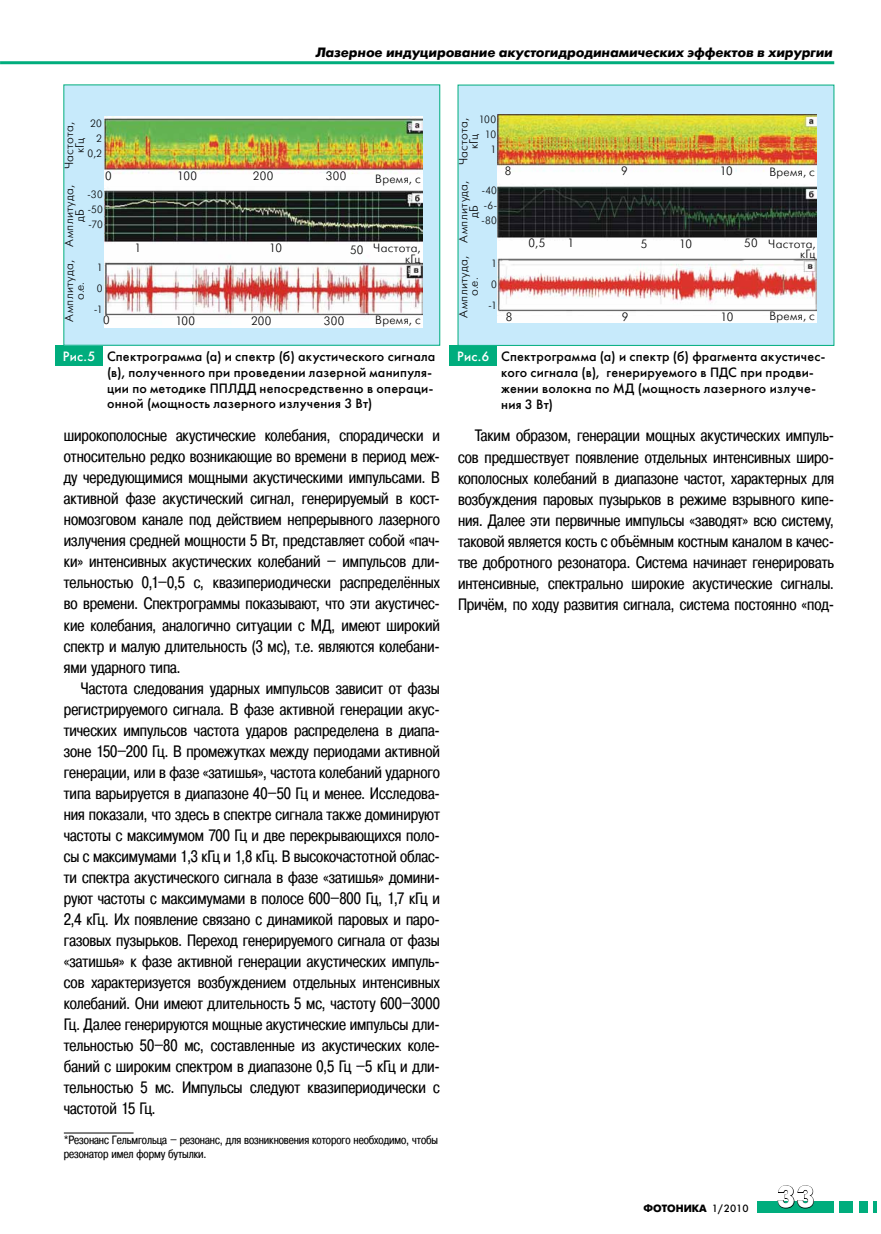
<style>
.page{position:relative;width:881px;height:1234px;background:#fff}
.page>*{position:absolute;margin:0;border:0;box-sizing:border-box;transform-origin:0 0}
.t1{font:700 30px "Futuris C";color:#fff}
.t2{font:16.5px/21px "Pragmatica Cond C";color:#000;text-align:justify}
.t3{font:13.5px/15.8px "Futuris C";letter-spacing:.015em;color:#000}
.t4{font:italic 700 13.5px "Futuris C";color:#000}
.t5{font:12px/10.5px "Futuris Light C";letter-spacing:.025em;color:#000;text-align:center}
.t6{font:12px/13.5px "Pragmatica Cond C";letter-spacing:-.005em;color:#000}
.t7{font:10.5px/15px "Futuris Light C";letter-spacing:.02em;color:#000;text-align:justify}
.t8{font:700 10.5px "Futuris C";color:#000}
.s1{color:#fff}
.s2{font-weight:400}
</style>
<div class="page">
<div style="left:757px;top:1201px;width:76px;height:11px;background:#00ad7d"></div>
<div style="left:839px;top:1201px;width:13px;height:11px;background:#00ad7d"></div>
<div style="left:858px;top:1201px;width:9px;height:11px;background:#00ad7d"></div>
<svg style="left:873px;top:1201px;width:3px;height:11px"></svg>
<svg style="left:777px;top:1185px;width:36px;height:23px"></svg>
<hr style="left:0;top:61px;width:833px;height:3px;background:#00ad7d">
<div style="left:56px;top:345px;width:47px;height:20px;background:#00ad7d"></div>
<div style="left:64px;top:85px;width:375px;height:260px;background:#c7eafb"></div>
<img style="left:105px;top:116px;width:317px;height:211px">
<div style="left:449px;top:345px;width:47px;height:21px;background:#00ad7d"></div>
<div style="left:458px;top:85px;width:375px;height:260px;background:#c7eafb"></div>
<img style="left:497px;top:114px;width:319px;height:209px">
<hr style="left:64px;top:1132px;width:69px;height:1px;background:#000">
<p class="t4" style="left:315px;top:45px;width:518px">Лазерное индуцирование акустогидродинамических эффектов в хирургии</p>
<p class="t7" style="left:88px;top:116px;width:16px;text-align:right">20<br>2<br>0,2</p>
<p class="t7" style="left:87px;top:187px;width:17px">-30 -50 -70</p>
<p class="t7" style="left:94px;top:257px;width:10px;line-height:21px">1<br>0 -1</p>
<p class="t5" style="left:64px;top:169px;width:49px;rotate:-90deg">Частота, кГц</p>
<p class="t5" style="left:64px;top:247px;width:63px;rotate:-90deg">Амплитуда, дБ</p>
<p class="t5" style="left:64px;top:322px;width:63px;rotate:-90deg">Амплитуда, о.е.</p>
<p class="t5" style="left:105px;top:171px;width:8px">0</p>
<p class="t5" style="left:177px;top:171px;width:21px">100</p>
<p class="t5" style="left:253px;top:171px;width:22px">200</p>
<p class="t5" style="left:325px;top:171px;width:22px">300</p>
<p class="t5" style="left:375px;top:173px;width:47px">Время, с</p>
<p class="t5" style="left:134px;top:243px;width:8px">1</p>
<p class="t5" style="left:269px;top:243px;width:14px">10</p>
<p class="t5" style="left:350px;top:245px;width:15px">50</p>
<p class="t5" style="left:373px;top:243px;width:49px;text-align:right">Частота, кГц</p>
<p class="t5" style="left:103px;top:315px;width:8px">0</p>
<p class="t5" style="left:175px;top:316px;width:21px">100</p>
<p class="t5" style="left:375px;top:315px;width:47px">Время, с</p>
<p class="t5" style="left:251px;top:316px;width:22px">200</p>
<p class="t5" style="left:324px;top:315px;width:22px">300</p>
<p class="t7" style="left:478px;top:112px;width:19px;text-align:right">100<br>10<br>1</p>
<p class="t7" style="left:481px;top:183px;width:17px">-40 -6- -80</p>
<p class="t7" style="left:488px;top:253px;width:10px;line-height:21px">1<br>0 -1</p>
<p class="t5" style="left:458px;top:165px;width:49px;rotate:-90deg">Частота, кГц</p>
<p class="t5" style="left:458px;top:242px;width:63px;rotate:-90deg">Амплитуда, дБ</p>
<p class="t5" style="left:458px;top:317px;width:63px;rotate:-90deg">Амплитуда, о.е.</p>
<p class="t5" style="left:504px;top:166px;width:8px">8</p>
<p class="t5" style="left:620px;top:166px;width:8px">9</p>
<p class="t5" style="left:719px;top:166px;width:14px">10</p>
<p class="t5" style="left:769px;top:167px;width:47px">Время, с</p>
<p class="t5" style="left:528px;top:238px;width:18px">0,5</p>
<p class="t5" style="left:640px;top:238px;width:8px">5</p>
<p class="t5" style="left:567px;top:238px;width:8px">1</p>
<p class="t5" style="left:679px;top:239px;width:14px">10</p>
<p class="t5" style="left:744px;top:238px;width:15px">50</p>
<p class="t5" style="left:768px;top:238px;width:49px;text-align:right">Частота, кГц</p>
<p class="t5" style="left:505px;top:312px;width:8px">8</p>
<p class="t5" style="left:769px;top:311px;width:47px">Время, с</p>
<p class="t5" style="left:621px;top:312px;width:8px">9</p>
<p class="t5" style="left:720px;top:312px;width:14px">10</p>
<p class="t3" style="left:107px;top:348px;width:330px;text-indent:-44px"><span class="s1">Рис.5</span> Спектрограмма (а) и спектр (б) акустического сигнала (в), полученного при проведении лазерной манипуля&shy;ции по методике ППЛДД</p>
<p class="t3" style="left:107px;top:380px;width:327px;text-indent:152px">непосредственно в операци&shy;онной (мощность лазерного излучения 3 Вт)</p>
<p class="t3" style="left:501px;top:349px;width:325px;text-indent:-44px"><span class="s1">Рис.6</span> Спектрограмма (а) и спектр (б) фрагмента акустичес&shy;кого сигнала (в), генерируемого в ПДС при продви&shy;жении волокна по МД (мощность лазерного излуче&shy;ния 3 Вт)</p>
<p class="t2" style="left:64px;top:425px;width:377px">широкополосные акустические колебания, спорадически и относительно редко возникающие во времени в период меж&shy;ду чередующимися мощными акустическими импульсами. В активной фазе акустический сигнал, генерируемый в кост&shy;номозговом канале под действием непрерывного лазерного излучения средней мощности 5 Вт, представляет собой «пач&shy;ки» интенсивных акустических колебаний – импульсов дли&shy;тельностью 0,1–0,5 с, квазипериодически распределённых во времени. Спектрограммы показывают, что эти акустичес&shy;кие колебания, аналогично ситуации с МД, имеют широкий спектр и малую длительность (3 мс), т.е. являются колебани&shy;ями ударного типа.</p>
<p class="t2" style="left:64px;top:677px;width:377px;text-indent:17px">Частота следования ударных импульсов зависит от фазы регистрируемого сигнала. В фазе активной генерации акус&shy;тических импульсов частота ударов распределена в диапа&shy;зоне 150–200 Гц. В промежутках между периодами активной генерации, или в фазе «затишья», частота колебаний ударного типа варьируется в диапазоне 40–50 Гц и менее. Исследова&shy;ния показали, что здесь в спектре сигнала также доминируют частоты с максимумом 700 Гц и две перекрывающихся поло&shy;сы с максимумами 1,3 кГц и 1,8 кГц. В высокочастотной облас&shy;ти спектра акустического сигнала в фазе «затишья» домини&shy;руют частоты с максимумами в полосе 600–800 Гц, 1,7 кГц и 2,4 кГц. Их появление связано с динамикой паровых и паро&shy;газовых пузырьков. Переход генерируемого сигнала от фазы «затишья» к фазе активной генерации акустических импуль&shy;сов характеризуется возбуждением отдельных интенсивных колебаний. Они имеют длительность 5 мс, частоту 600–3000<br>Гц. Далее генерируются мощные акустические импульсы дли&shy;тельностью 50–80 мс, составленные из акустических коле&shy;баний с широким спектром в диапазоне 0,5 Гц –5 кГц и дли&shy;тельностью 5 мс. Импульсы следуют квазипериодически с частотой 15 Гц.</p>
<p class="t2" style="left:458px;top:425px;width:377px;text-indent:17px">Таким образом, генерации мощных акустических импуль&shy;сов предшествует появление отдельных интенсивных широ&shy;кополосных колебаний в диапазоне частот, характерных для возбуждения паровых пузырьков в режиме взрывного кипе&shy;ния. Далее эти первичные импульсы «заводят» всю систему, таковой является кость с объёмным костным каналом в качес&shy;тве добротного резонатора. Система начинает генерировать интенсивные, спектрально широкие акустические сигналы.<br>Причём, по ходу развития сигнала, система постоянно «под-</p>
<p class="t6" style="left:64px;top:1132px;width:375px">*Резонанс Гельмгольца – резонанс, для возникновения которого необходимо, чтобы резонатор имел форму бутылки.</p>
<p class="t8" style="left:643px;top:1202px;width:107px">ФОТОНИКА <span class="s2">1/2010</span></p>
<h1 class="t1" style="left:777px;top:1179px;width:39px">33</h1>
</div>
